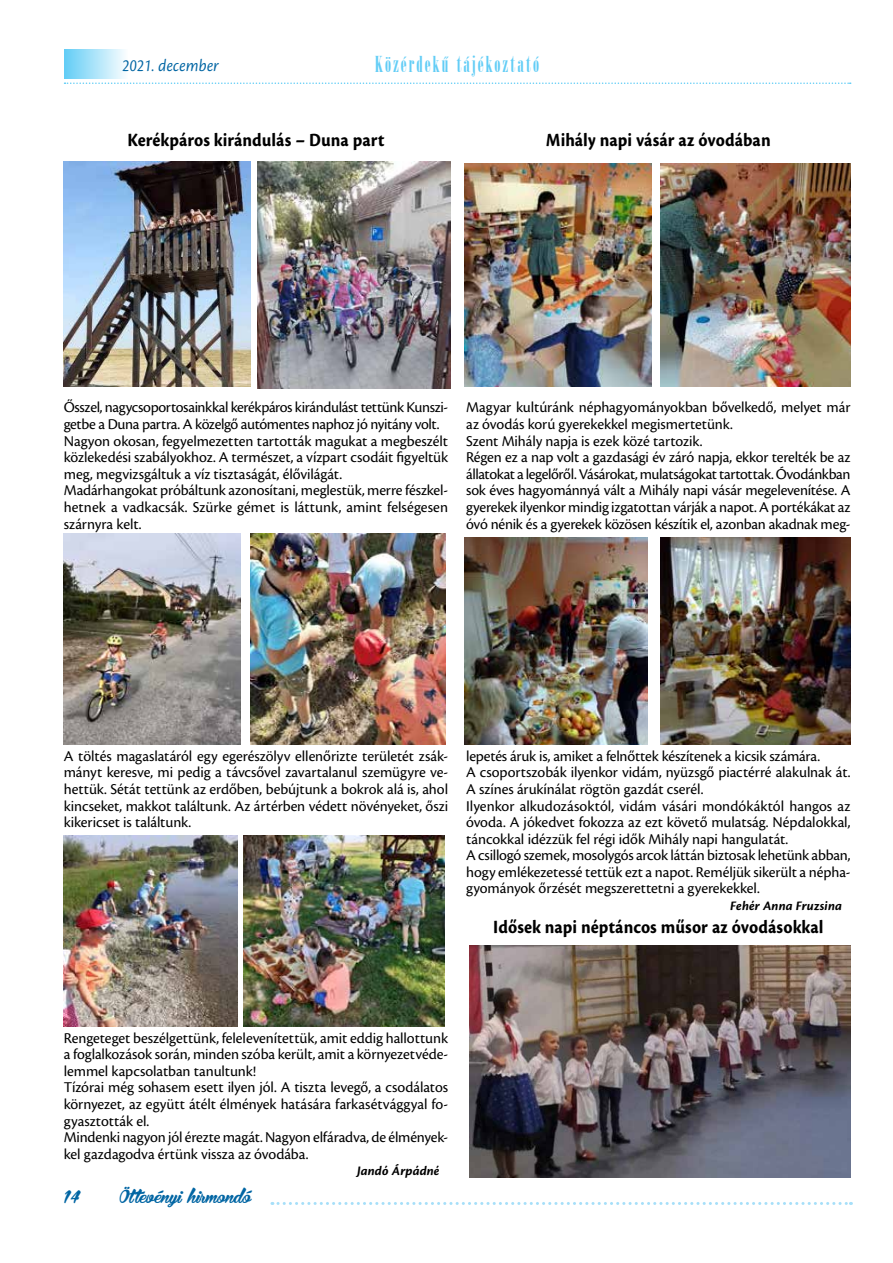
<style>
.page{position:relative;width:893px;height:1263px;background:#fff}
.page>*{position:absolute;margin:0;border:0;box-sizing:border-box;transform-origin:0 0}
.t1{font:24px "H Arsis D Reg";letter-spacing:.085em;color:#62cdf6}
.t2{font:19.5px "Cronos Pro Bold Capt";letter-spacing:.005em;color:#000;scale:.9 1}
.t3{font:18px "Cronos Pro Subh It";letter-spacing:.02em;color:#0065a3;scale:.9 1}
.t4{font:18px "Bira PERSONALUSEONLY";color:#0065a3}
.t5{font:16.5px "Bira PERSONALUSEONLY";letter-spacing:.01em;color:#0065a3}
.t6{font:15.6px/16.6px "Cronos Pro";letter-spacing:-.005em;color:#000}
.t7{font:italic 700 13.5px "Cronos Pro";letter-spacing:.005em;color:#000}
</style>
<div class="page">
<svg style="left:65px;top:82px;width:786px;height:2px"></svg>
<div style="left:64px;top:50px;width:64px;height:29px;background:linear-gradient(to right,#62cdf5,#fafdfe)"></div>
<svg style="left:272px;top:1202px;width:579px;height:3px"></svg>
<img style="left:64px;top:162px;width:187px;height:225px">
<img style="left:257px;top:162px;width:194px;height:226px">
<img style="left:64px;top:534px;width:176px;height:210px">
<img style="left:251px;top:534px;width:194px;height:210px">
<img style="left:64px;top:836px;width:173px;height:190px">
<img style="left:243px;top:836px;width:201px;height:190px">
<img style="left:465px;top:164px;width:187px;height:223px">
<img style="left:465px;top:537px;width:182px;height:207px">
<img style="left:660px;top:164px;width:190px;height:223px">
<img style="left:660px;top:537px;width:190px;height:207px">
<img style="left:470px;top:945px;width:380px;height:233px">
<p class="t3" style="left:122px;top:55px;width:109px">2021. december</p>
<h1 class="t1" style="left:375px;top:48px;width:165px">Közérdekű tájékoztató</h1>
<p class="t2" style="left:127px;top:128px;width:287px">Kerékpáros kirándulás – Duna part</p>
<p class="t2" style="left:546px;top:128px;width:251px">Mihály napi vásár az óvodában</p>
<p class="t6" style="left:64px;top:399px;width:386px">Ősszel, nagycsoportosainkkal kerékpáros kirándulást tettünk Kunszi&shy;getbe a Duna partra. A közelgő autómentes naphoz jó nyitány volt.<br>Nagyon okosan, fegyelmezetten tartották magukat a megbeszélt közlekedési szabályokhoz. A természet, a vízpart csodáit figyeltük meg, megvizsgáltuk a víz tisztaságát, élővilágát.<br>Madárhangokat próbáltunk azonosítani, meglestük, merre fészkel&shy;hetnek a vadkacsák. Szürke gémet is láttunk, amint felségesen szárnyra kelt.</p>
<p class="t6" style="left:466px;top:399px;width:386px">Magyar kultúránk néphagyományokban bővelkedő, melyet már az óvodás korú gyerekekkel megismertetünk.<br>Szent Mihály napja is ezek közé tartozik.<br>Régen ez a nap volt a gazdasági év záró napja, ekkor terelték be az állatokat a legelőről. Vásárokat, mulatságokat tartottak. Óvodánkban sok éves hagyománnyá vált a Mihály napi vásár megelevenítése. A gyerekek ilyenkor mindig izgatottan várják a napot. A portékákat az óvó nénik és a gyerekek közösen készítik el, azonban akadnak meg-</p>
<p class="t6" style="left:64px;top:748px;width:386px;text-align:justify">A töltés magaslatáról egy egerészölyv ellenőrizte területét zsák&shy;mányt keresve, mi pedig a távcsővel zavartalanul szemügyre ve&shy;hettük. Sétát tettünk az erdőben, bebújtunk a bokrok alá is, ahol kincseket, makkot találtunk. Az ártérben védett növényeket, őszi kikericset is találtunk.</p>
<p class="t6" style="left:466px;top:748px;width:386px">lepetés áruk is, amiket a felnőttek készítenek a kicsik számára.<br>A csoportszobák ilyenkor vidám, nyüzsgő piactérré alakulnak át.<br>A színes árukínálat rögtön gazdát cserél.<br>Ilyenkor alkudozásoktól, vidám vásári mondókáktól hangos az óvoda. A jókedvet fokozza az ezt követő mulatság. Népdalokkal, táncokkal idézzük fel régi idők Mihály napi hangulatát.<br>A csillogó szemek, mosolygós arcok láttán biztosak lehetünk abban, hogy emlékezetessé tettük ezt a napot. Reméljük sikerült a népha&shy;gyományok őrzését megszerettetni a gyerekekkel.</p>
<p class="t7" style="left:730px;top:898px;width:113px">Fehér Anna Fruzsina</p>
<p class="t2" style="left:493px;top:916px;width:368px">Idősek napi néptáncos műsor az óvodásokkal</p>
<p class="t6" style="left:64px;top:1029px;width:386px">Rengeteget beszélgettünk, felelevenítettük, amit eddig hallottunk a foglalkozások során, minden szóba került, amit a környezetvéde&shy;lemmel kapcsolatban tanultunk!<br>Tízórai még sohasem esett ilyen jól. A tiszta levegő, a csodálatos környezet, az együtt átélt élmények hatására farkasétvággyal fo&shy;gyasztották el.<br>Mindenki nagyon jól érezte magát. Nagyon elfáradva, de élmények&shy;kel gazdagodva értünk vissza az óvodába.</p>
<p class="t7" style="left:357px;top:1163px;width:84px">Jandó Árpádné</p>
<p class="t4" style="left:64px;top:1183px;width:19px">14</p>
<p class="t5" style="left:119px;top:1185px;width:133px">Öttevényi hirmondó</p>
</div>
